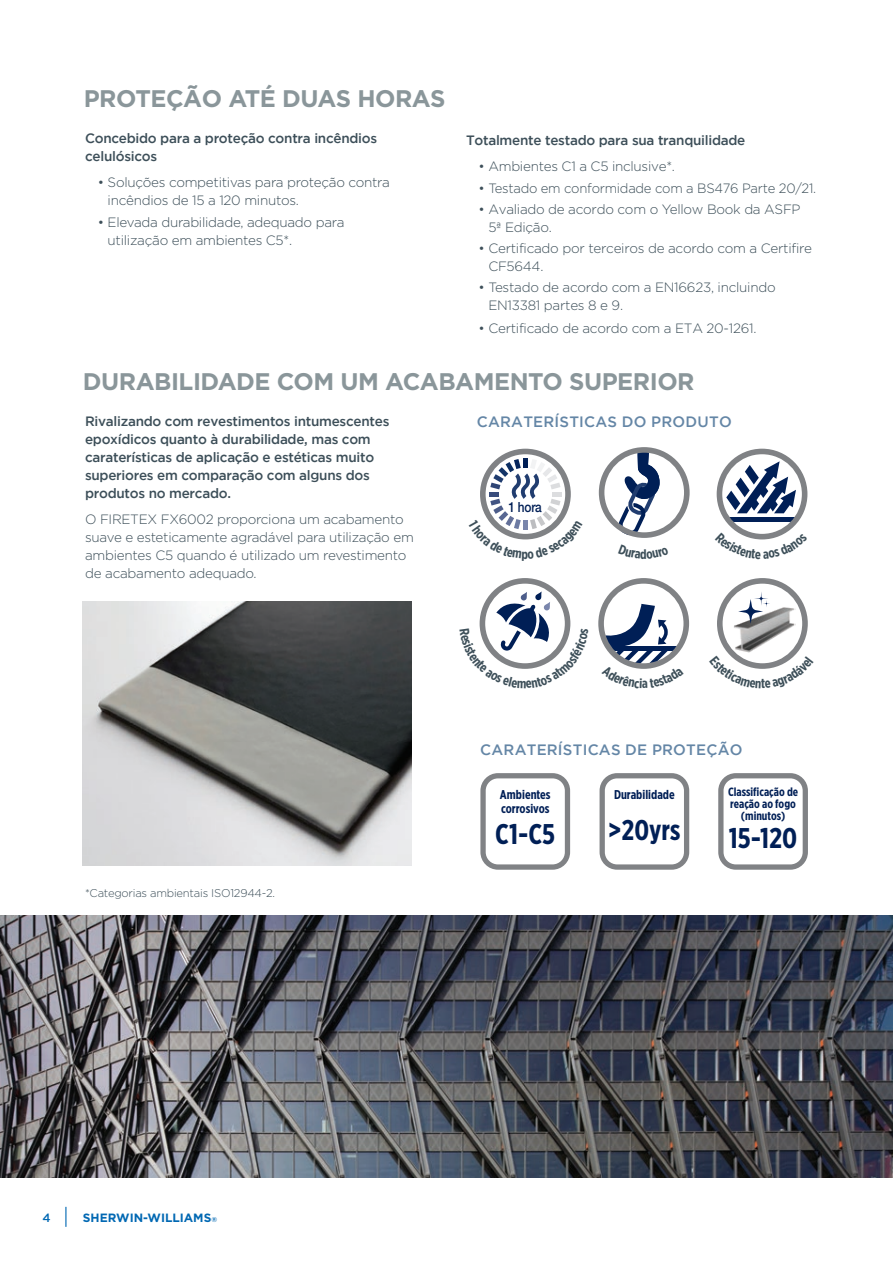
<style>
.page{position:relative;width:893px;height:1263px;background:#fff}
.page>*{position:absolute;margin:0;border:0;box-sizing:border-box;transform-origin:0 0}
.t1{font:700 28.5px "Gotham X Narrow";color:#001f56}
.t2{font:700 24px "Gotham";letter-spacing:-.02em;color:#8a969a}
.t3{font:500 15px "Gotham";letter-spacing:.015em;color:#6486a6}
.para_intro_text{font:500 13.95px "Helvetica Neue LT Std";color:#001f56;scale:.85 1}
.t4{font:300 13.5px/18px "Gotham";letter-spacing:-.02em;color:#3d4f59}
.t5{font:500 13.5px/18px "Gotham";letter-spacing:-.02em;color:#3d4f59}
.t6{font:700 12.75px/13.5px "Gotham X Narrow";color:#001f56}
.t7{font:700 12px/12px "Gotham X Narrow";color:#001f56}
.t8{font:700 12px "Gotham";color:#0168b3}
.t9{font:500 12px "Gotham";color:#0168b3}
.t10{font:300 11.25px "Gotham";letter-spacing:-.02em;color:#3d4f59}
.s1{font-size:7.05px}
</style>
<div class="page">
<svg style="left:65px;top:1207px;width:1px;height:20px"></svg>
<img style="left:0;top:915px;width:893px;height:263px">
<img style="left:83px;top:601px;width:328px;height:265px">
<svg style="left:599px;top:447px;width:91px;height:91px"></svg>
<div style="left:480px;top:773px;width:90px;height:97px;border:5px solid #808285;border-radius:15px"></div>
<div style="left:600px;top:773px;width:89px;height:97px;border:5px solid #808285;border-radius:15px"></div>
<div style="left:718px;top:773px;width:90px;height:97px;border:5px solid #808285;border-radius:15px"></div>
<svg style="left:480px;top:449px;width:91px;height:91px"></svg>
<svg style="left:479px;top:578px;width:92px;height:91px"></svg>
<svg style="left:716px;top:449px;width:92px;height:91px"></svg>
<svg style="left:598px;top:578px;width:91px;height:91px"></svg>
<svg style="left:717px;top:578px;width:91px;height:91px"></svg>
<p class="t2" style="left:84px;top:85px;width:363px">PROTEÇÃO ATÉ DUAS HORAS</p>
<p class="t5" style="left:85px;top:128px;width:294px">Concebido para a proteção contra incêndios celulósicos</p>
<p class="t4" style="left:108px;top:173px;width:284px;text-indent:-10px">• Soluções competitivas para proteção contra incêndios de 15 a 120 minutos.</p>
<p class="t4" style="left:108px;top:213px;width:238px;text-indent:-10px">• Elevada durabilidade, adequado para utilização em ambientes C5*.</p>
<p class="t5" style="left:466px;top:131px;width:281px">Totalmente testado para sua tranquilidade</p>
<p class="t4" style="left:478px;top:157px;width:198px">• Ambientes C1 a C5 inclusive*.</p>
<p class="t4" style="left:478px;top:180px;width:339px">• Testado em conformidade com a BS476 Parte 20/21.</p>
<p class="t4" style="left:488px;top:200px;width:314px;text-indent:-10px">• Avaliado de acordo com o Yellow Book da ASFP<br>5ª Edição.</p>
<p class="t4" style="left:488px;top:239px;width:325px;text-indent:-10px">• Certificado por terceiros de acordo com a Certifire<br>CF5644.</p>
<p class="t4" style="left:488px;top:278px;width:289px;text-indent:-10px">• Testado de acordo com a EN16623, incluindo<br>EN13381 partes 8 e 9.</p>
<p class="t4" style="left:478px;top:319px;width:279px">• Certificado de acordo com a ETA 20-1261.</p>
<p class="t2" style="left:83px;top:368px;width:613px">DURABILIDADE COM UM ACABAMENTO SUPERIOR</p>
<p class="t5" style="left:85px;top:412px;width:306px">Rivalizando com revestimentos intumescentes epoxídicos quanto à durabilidade, mas com caraterísticas de aplicação e estéticas muito superiores em comparação com alguns dos produtos no mercado.</p>
<p class="t4" style="left:85px;top:510px;width:330px">O FIRETEX FX6002 proporciona um acabamento suave e esteticamente agradável para utilização em ambientes C5 quando é utilizado um revestimento de acabamento adequado.</p>
<p class="t3" style="left:477px;top:413px;width:256px">CARATERÍSTICAS DO PRODUTO</p>
<p class="para_intro_text" style="left:509px;top:498px;width:41px">1 hora</p>
<p class="t3" style="left:480px;top:741px;width:264px">CARATERÍSTICAS DE PROTEÇÃO</p>
<p class="t10" style="left:85px;top:886px;width:192px">*Categorias ambientais ISO12944-2.</p>
<p class="t9" style="left:43px;top:1210px;width:10px">4</p>
<p class="t8" style="left:83px;top:1210px;width:136px">SHERWIN-WILLIAMS<span class="s1">®</span></p>
<p class="t6" style="left:500px;top:788px;width:52px">Ambientes corrosivos</p>
<p class="t1" style="left:495px;top:816px;width:61px">C1-C5</p>
<p class="t6" style="left:614px;top:787px;width:62px">Durabilidade</p>
<p class="t7" style="left:728px;top:786px;width:72px">Classificação de reação ao fogo</p>
<p class="t7" style="left:741px;top:810px;width:46px">(minutos)</p>
<p class="t1" style="left:729px;top:820px;width:70px">15-120</p>
<p class="t1" style="left:608px;top:813px;width:74px">&gt;20yrs</p>
</div>
